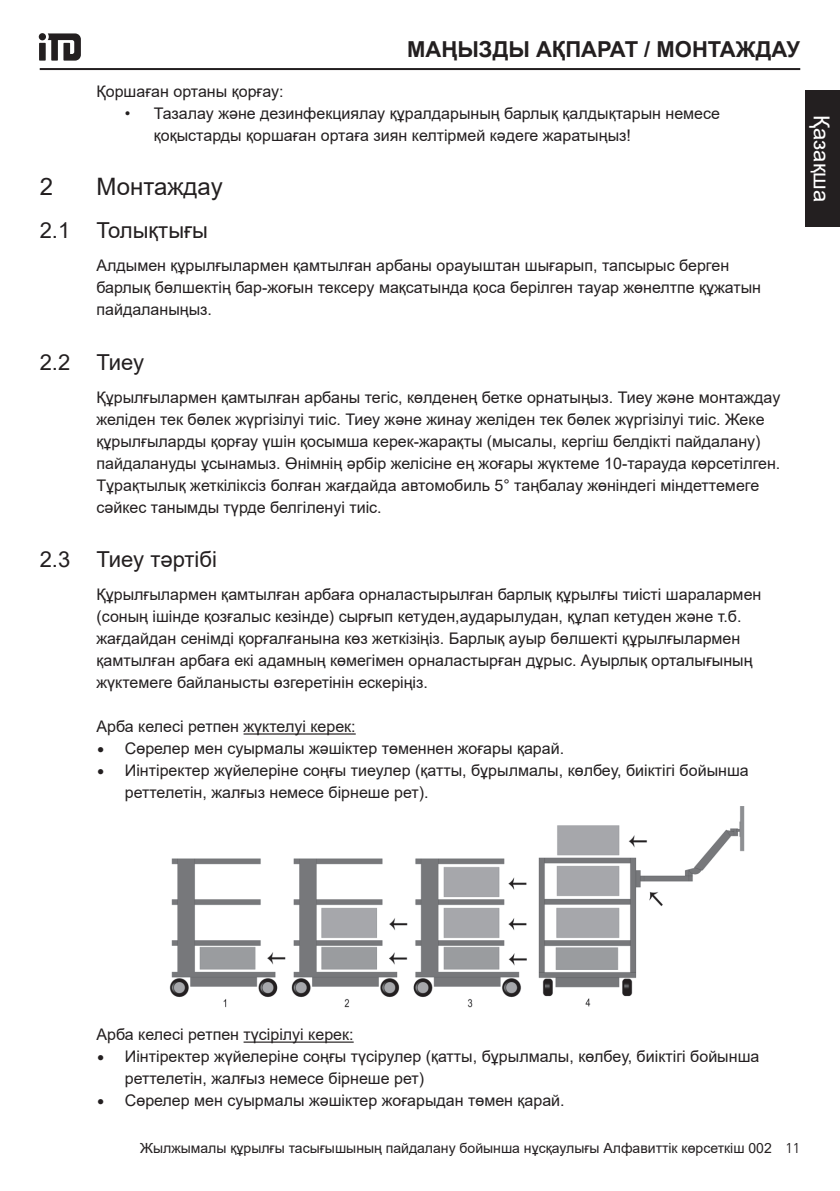
<style>
.page{position:relative;width:840px;height:1191px;background:#fff}
.page>*{position:absolute;margin:0;border:0;box-sizing:border-box;transform-origin:0 0}
.t1{font:24px "Arial";color:#231f20}
.t2{font:22px "Arial";color:#231f20}
.t3{font:700 22px "Arial";color:#231f20}
.t4{font:22px "Arial";color:#fff}
.t5{font:16px/22px "Arial";color:#231f20}
.t6{font:14px "Arial";color:#231f20}
.t7{font:14px "DINOT";color:#231f20}
.s1{font-family:"DINOT"}
</style>
<div class="page">
<hr style="left:40px;top:68px;width:759px;height:2px;background:#231f20">
<div style="left:805px;top:91px;width:34px;height:136px;background:#231f20"></div>
<svg style="left:39px;top:33px;width:42px;height:28px"></svg>
<hr style="left:243px;top:733px;width:112px;height:1px;background:#231f20">
<hr style="left:243px;top:1041px;width:110px;height:1px;background:#231f20">
<img style="left:169px;top:807px;width:576px;height:201px">
<h2 class="t3" style="left:407px;top:34px;width:394px">МАҢЫЗДЫ АҚПАРАТ / МОНТАЖДАУ</h2>
<p class="t5" style="left:96px;top:80px;width:188px">Қоршаған ортаны қорғау:</p>
<p class="t5" style="left:154px;top:102px;width:567px;text-indent:-29px">• Тазалау және дезинфекциялау құралдарының барлық қалдықтарын немесе қоқыстарды қоршаған ортаға зиян келтірмей кәдеге жаратыңыз!</p>
<h1 class="t1" style="left:40px;top:170px;width:15px">2</h1>
<h1 class="t1" style="left:96px;top:170px;width:128px">Монтаждау</h1>
<h2 class="t2" style="left:40px;top:215px;width:170px">2.1 Толықтығы</h2>
<p class="t5" style="left:96px;top:255px;width:665px">Алдымен құрылғылармен қамтылған арбаны орауыштан шығарып, тапсырыс берген барлық бөлшектің бар-жоғын тексеру мақсатында қоса берілген тауар жөнелтпе құжатын пайдаланыңыз.</p>
<h2 class="t2" style="left:40px;top:346px;width:106px">2.2 Тиеу</h2>
<p class="t5" style="left:96px;top:386px;width:685px">Құрылғылармен қамтылған арбаны тегіс, көлденең бетке орнатыңыз. Тиеу және монтаждау желіден тек бөлек жүргізілуі тиіс. Тиеу және жинау желіден тек бөлек жүргізілуі тиіс. Жеке құрылғыларды қорғау үшін қосымша керек-жарақты (мысалы, кергіш белдікті пайдалану) пайдалануды ұсынамыз. Өнімнің әрбір желісіне ең жоғары жүктеме 10-тарауда көрсетілген.<br>Тұрақтылық жеткіліксіз болған жағдайда автомобиль 5° таңбалау жөніндегі міндеттемеге сәйкес танымды түрде белгіленуі тиіс.</p>
<h2 class="t2" style="left:40px;top:544px;width:179px">2.3 Тиеу тәртібі</h2>
<p class="t5" style="left:96px;top:583px;width:666px">Құрылғылармен қамтылған арбаға орналастырылған барлық құрылғы тиісті шаралармен (соның ішінде қозғалыс кезінде) сырғып кетуден,аударылудан, құлап кетуден және т.б. жағдайдан сенімді қорғалғанына көз жеткізіңіз. Барлық ауыр бөлшекті құрылғылармен қамтылған арбаға екі адамның көмегімен орналастырған дұрыс. Ауырлық орталығының жүктемеге байланысты өзгеретінін ескеріңіз.</p>
<p class="t5" style="left:96px;top:715px;width:260px">Арба келесі ретпен жүктелуі керек:</p>
<p class="t5" style="left:96px;top:737px;width:469px"><span class="s1">•</span> Сөрелер мен суырмалы жәшіктер төменнен жоғары қарай.</p>
<p class="t5" style="left:125px;top:759px;width:625px;text-indent:-28px"><span class="s1">•</span> Иінтіректер жүйелеріне соңғы тиеулер (қатты, бұрылмалы, көлбеу, биіктігі бойынша реттелетін, жалғыз немесе бірнеше рет).</p>
<h2 class="t4" style="left:836px;top:115px;width:88px;rotate:90deg">Қазақша</h2>
<p class="t5" style="left:96px;top:1023px;width:258px">Арба келесі ретпен түсірілуі керек:</p>
<p class="t5" style="left:125px;top:1045px;width:635px;text-indent:-28px"><span class="s1">•</span> Иінтіректер жүйелеріне соңғы түсірулер (қатты, бұрылмалы, көлбеу, биіктігі бойынша реттелетін, жалғыз немесе бірнеше рет)</p>
<p class="t5" style="left:96px;top:1089px;width:469px"><span class="s1">•</span> Сөрелер мен суырмалы жәшіктер жоғарыдан төмен қарай.</p>
<p class="t6" style="left:140px;top:1138px;width:632px">Жылжымалы құрылғы тасығышының пайдалану бойынша нұсқаулығы Алфавиттік көрсеткіш 002</p>
<p class="t7" style="left:785px;top:1137px;width:16px">11</p>
</div>
